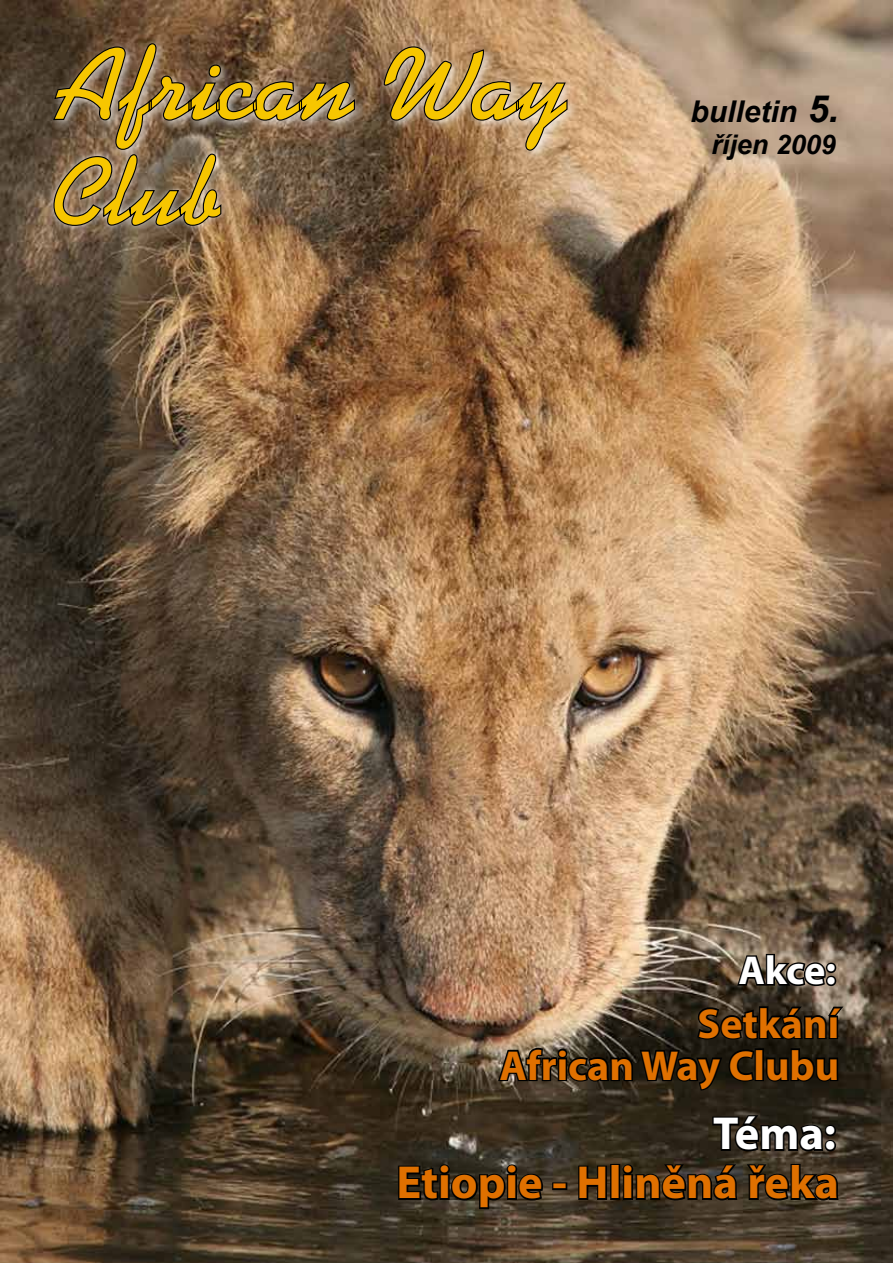
<style>
.page{position:relative;width:893px;height:1263px;background:#fff}
.page>*{position:absolute;margin:0;border:0;box-sizing:border-box;transform-origin:0 0}
.t1{font:700 46.5px "Myriad Pro";color:#df7000}
.t2{font:700 46.5px "Myriad Pro";color:#fff}
.t3{font:700 42px/42px "Myriad Pro";color:#df7000;text-align:right}
.t4{font:700 40.5px "Myriad Pro";color:#fff}
.t5{font:italic 700 30px "Arial";color:#000}
.t6{font:italic 700 27px "Arial";color:#000}
.s1{font-size:37.5px}
</style>
<div class="page">
<img style="left:0;top:0;width:893px;height:1263px">
<div style="left:47px;top:37px;width:531px;height:124px;background:#fff;opacity:.75"></div>
<svg style="left:53px;top:43px;width:515px;height:108px;background:#9a7c40"></svg>
<svg style="left:148px;top:98px;width:5px;height:15px"></svg>
<svg style="left:188px;top:99px;width:5px;height:14px"></svg>
<svg style="left:215px;top:98px;width:5px;height:14px"></svg>
<svg style="left:252px;top:98px;width:6px;height:14px"></svg>
<svg style="left:298px;top:99px;width:5px;height:14px"></svg>
<svg style="left:515px;top:99px;width:5px;height:14px"></svg>
<svg style="left:711px;top:1113px;width:126px;height:40px;background:#221d15"></svg>
<svg style="left:397px;top:1163px;width:147px;height:48px;background:#28231a"></svg>
<div style="left:552px;top:1182px;width:15px;height:8px;border:3px solid #000"></div>
<svg style="left:577px;top:1164px;width:32px;height:37px"></svg>
<div style="left:610px;top:1164px;width:10px;height:36px;border:3px solid #000"></div>
<svg style="left:621px;top:1162px;width:219px;height:40px;background:#292219"></svg>
<svg style="left:735px;top:952px;width:103px;height:35px;background:#52473b"></svg>
<svg style="left:496px;top:1004px;width:350px;height:88px;background:#3b3226"></svg>
<div style="left:45px;top:145px;width:184px;height:88px;background:#fff;opacity:.75"></div>
<svg style="left:53px;top:153px;width:169px;height:73px;background:#a0853a"></svg>
<p class="t5" style="left:691px;top:92px;width:150px">bulletin <span class="s1">5.</span></p>
<p class="t6" style="left:711px;top:127px;width:126px">říjen 2009</p>
<p class="t4" style="left:738px;top:944px;width:99px">Akce:</p>
<p class="t3" style="left:499px;top:1001px;width:341px">Setkání<br>African Way Clubu</p>
<p class="t2" style="left:713px;top:1103px;width:124px">Téma:</p>
<p class="t1" style="left:397px;top:1152px;width:444px">Etiopie - Hliněná řeka</p>
</div>
